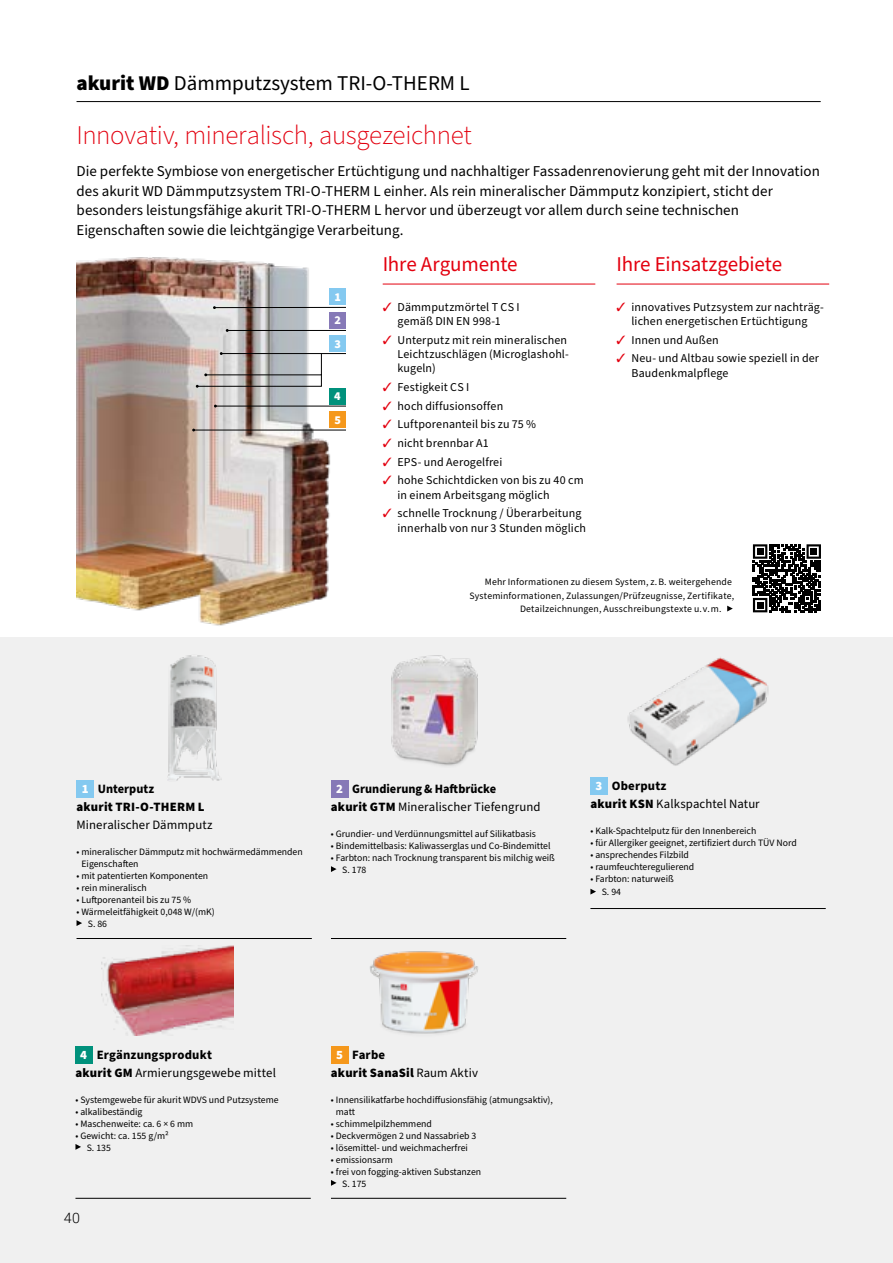
<style>
.page{position:relative;width:893px;height:1263px;background:#fff}
.page>*{position:absolute;margin:0;border:0;box-sizing:border-box;transform-origin:0 0}
.Dachzeile_13{font:300 27px "Source Sans Pro";letter-spacing:-.01em;color:#e3000f}
.CB_AF_SYSTEM_SEITENU{font:21px "Source Sans Pro";color:#000}
.Dachzeile_13-2{font:21px "Source Sans Pro";letter-spacing:-.01em;color:#e3000f}
.Fließtext_8_5_12{font:15px/19.5px "Source Sans Pro";color:#000}
.CB_AF_PAGINA-L{font:300 14.25px "Roboto";color:#000}
.System_Hauptkomponen{font:12.75px/18px "Source Sans Pro";letter-spacing:.005em;color:#000}
.System_Hauptkomponen-2{font:900 12.75px/18px "Source Sans Pro";letter-spacing:.015em;color:#000}
.ProduktÜ-Headline_8{font:900 12.75px "Source Sans Pro";color:#fff}
.ProduktÜ-Headline_8-2{font:900 12.15px "Source Sans Pro";color:#fff}
.Dachzeile_13-3{font:12px/14.4px "Source Sans Pro";letter-spacing:.01em;color:#000}
.ProduktÜ-Bullets_6_5{font:9.75px/12px "Source Sans Pro";color:#000}
.Verweise_6_5_9{font:9.75px "Source Sans Pro";letter-spacing:.02em;color:#000}
.s1{font-weight:900}
.s2{color:#e3000f}
.s3{font-weight:700}
.s4{font-weight:400}
</style>
<div class="page">
<div style="left:0;top:638px;width:893px;height:625px;background:#f0f0f0"></div>
<hr style="left:77px;top:101px;width:744px;height:1px;background:#000">
<div style="left:331px;top:780px;width:17px;height:17px;background:#8679b7"></div>
<svg style="left:331px;top:866px;width:6px;height:6px"></svg>
<hr style="left:331px;top:938px;width:235px;height:1px;background:#000">
<div style="left:331px;top:1046px;width:17px;height:17px;background:#f5981c"></div>
<svg style="left:331px;top:1180px;width:6px;height:6px"></svg>
<hr style="left:331px;top:1198px;width:235px;height:1px;background:#000">
<div style="left:590px;top:777px;width:18px;height:17px;background:#84c9f0"></div>
<svg style="left:590px;top:889px;width:6px;height:5px"></svg>
<hr style="left:590px;top:908px;width:236px;height:1px;background:#000">
<div style="left:77px;top:780px;width:17px;height:17px;background:#84c9f0"></div>
<svg style="left:77px;top:920px;width:5px;height:6px"></svg>
<hr style="left:77px;top:938px;width:235px;height:1px;background:#000">
<div style="left:75px;top:1046px;width:18px;height:17px;background:#00917c"></div>
<svg style="left:75px;top:1144px;width:6px;height:6px"></svg>
<hr style="left:75px;top:1198px;width:236px;height:1px;background:#000">
<svg style="left:727px;top:606px;width:6px;height:5px"></svg>
<hr style="left:383px;top:284px;width:212px;height:1px;background:#e3000f">
<hr style="left:617px;top:284px;width:212px;height:1px;background:#e3000f">
<img style="left:77px;top:257px;width:274px;height:381px">
<hr style="left:227px;top:330px;width:119px;height:1px;background:#000">
<hr style="left:221px;top:353px;width:125px;height:1px;background:#000">
<svg style="left:196px;top:352px;width:126px;height:36px;background:#b4b0af"></svg>
<hr style="left:215px;top:406px;width:131px;height:1px;background:#000">
<hr style="left:194px;top:430px;width:152px;height:1px;background:#000">
<div style="left:330px;top:289px;width:16px;height:16px;background:#84c9f0"></div>
<div style="left:330px;top:312px;width:16px;height:16px;background:#8679b7"></div>
<div style="left:330px;top:335px;width:16px;height:17px;background:#84c9f0"></div>
<div style="left:330px;top:388px;width:16px;height:16px;background:#00917c"></div>
<div style="left:330px;top:412px;width:16px;height:16px;background:#f5981c"></div>
<svg style="left:213px;top:306px;width:133px;height:3px"></svg>
<img style="left:627px;top:657px;width:142px;height:109px">
<img style="left:370px;top:951px;width:108px;height:83px">
<svg style="left:753px;top:544px;width:68px;height:68px"></svg>
<img style="left:391px;top:655px;width:87px;height:111px">
<img style="left:101px;top:946px;width:132px;height:90px">
<img style="left:168px;top:655px;width:54px;height:126px">
<p class="CB_AF_SYSTEM_SEITENU" style="left:77px;top:69px;width:395px"><span class="s1">akurit WD</span> Dämmputzsystem TRI-O-THERM L</p>
<p class="Dachzeile_13" style="left:77px;top:117px;width:397px">Innovativ, mineralisch, ausgezeichnet</p>
<p class="Fließtext_8_5_12" style="left:77px;top:162px;width:745px">Die perfekte Symbiose von energetischer Ertüchtigung und nachhaltiger Fassadenrenovierung geht mit der Innovation des akurit WD Dämmputzsystem TRI-O-THERM L einher. Als rein mineralischer Dämmputz konzipiert, sticht der</p>
<p class="Fließtext_8_5_12" style="left:77px;top:201px;width:664px">besonders leistungsfähige akurit TRI-O-THERM L hervor und überzeugt vor allem durch seine technischen<br>Eigenschaften sowie die leichtgängige Verarbeitung.</p>
<p class="ProduktÜ-Headline_8-2" style="left:334px;top:289px;width:8px">1</p>
<p class="ProduktÜ-Headline_8-2" style="left:334px;top:312px;width:8px">2</p>
<p class="ProduktÜ-Headline_8-2" style="left:334px;top:335px;width:8px">3</p>
<p class="ProduktÜ-Headline_8-2" style="left:334px;top:388px;width:8px">4</p>
<p class="ProduktÜ-Headline_8-2" style="left:335px;top:412px;width:8px">5</p>
<p class="Dachzeile_13-2" style="left:383px;top:250px;width:136px">Ihre Argumente</p>
<p class="Dachzeile_13-2" style="left:617px;top:250px;width:167px">Ihre Einsatzgebiete</p>
<p class="Dachzeile_13-3" style="left:383px;top:300px;width:139px;text-align:center"><span class="s2">✓</span> Dämmputzmörtel T CS I gemäß DIN EN 998-1</p>
<p class="Dachzeile_13-3" style="left:398px;top:333px;width:173px;text-indent:-15px"><span class="s2">✓</span> Unterputz mit rein mineralischen<br>Leichtzuschlägen (Microglashohl&shy;kugeln)</p>
<p class="Dachzeile_13-3" style="left:383px;top:380px;width:88px"><span class="s2">✓</span> Festigkeit CS I</p>
<p class="Dachzeile_13-3" style="left:383px;top:399px;width:122px"><span class="s2">✓</span> hoch diffusionsoffen</p>
<p class="Dachzeile_13-3" style="left:383px;top:417px;width:155px"><span class="s2">✓</span> Luftporenanteil bis zu 75 %</p>
<p class="Dachzeile_13-3" style="left:383px;top:436px;width:108px"><span class="s2">✓</span> nicht brennbar A1</p>
<p class="Dachzeile_13-3" style="left:383px;top:455px;width:121px"><span class="s2">✓</span> EPS- und Aerogelfrei</p>
<p class="Dachzeile_13-3" style="left:398px;top:473px;width:188px;text-indent:-15px"><span class="s2">✓</span> hohe Schichtdicken von bis zu 40 cm in einem Arbeitsgang möglich</p>
<p class="Dachzeile_13-3" style="left:398px;top:507px;width:190px;text-indent:-15px"><span class="s2">✓</span> schnelle Trocknung / Überarbeitung innerhalb von nur 3 Stunden möglich</p>
<p class="Dachzeile_13-3" style="left:617px;top:300px;width:209px;text-align:center"><span class="s2">✓</span> innovatives Putzsystem zur nachträg&shy;lichen energetischen Ertüchtigung</p>
<p class="Dachzeile_13-3" style="left:617px;top:333px;width:104px"><span class="s2">✓</span> Innen und Außen</p>
<p class="Dachzeile_13-3" style="left:631px;top:351px;width:189px;text-indent:-15px"><span class="s2">✓</span> Neu- und Altbau sowie speziell in der<br>Baudenkmalpflege</p>
<p class="Verweise_6_5_9" style="left:485px;top:576px;width:249px">Mehr Informationen zu diesem System, z. B. weitergehende</p>
<p class="Verweise_6_5_9" style="left:470px;top:589px;width:266px">Systeminformationen, Zulassungen/Prüfzeugnisse, Zertifikate,</p>
<p class="Verweise_6_5_9" style="left:520px;top:603px;width:203px">Detailzeichnungen, Ausschreibungstexte u. v. m.</p>
<p class="System_Hauptkomponen" style="left:77px;top:780px;width:138px;text-indent:21px"><span class="s3">Unterputz<br></span><span class="s1">akurit TRI-O-THERM L<br></span>Mineralischer Dämmputz</p>
<p class="ProduktÜ-Bullets_6_5" style="left:81px;top:846px;width:223px;text-indent:-5px">• mineralischer Dämmputz mit hochwärmedämmenden<br>Eigenschaften</p>
<p class="ProduktÜ-Bullets_6_5" style="left:77px;top:870px;width:133px">• mit patentierten Komponenten</p>
<p class="ProduktÜ-Bullets_6_5" style="left:77px;top:882px;width:72px">• rein mineralisch</p>
<p class="ProduktÜ-Bullets_6_5" style="left:77px;top:894px;width:116px">• Luftporenanteil bis zu 75 %</p>
<p class="ProduktÜ-Bullets_6_5" style="left:77px;top:906px;width:140px">• Wärmeleitfähigkeit 0,048 W/(mK)</p>
<p class="ProduktÜ-Bullets_6_5" style="left:88px;top:918px;width:21px">S. 86</p>
<p class="ProduktÜ-Headline_8" style="left:82px;top:780px;width:8px">1</p>
<p class="System_Hauptkomponen" style="left:331px;top:780px;width:211px;text-indent:21px"><span class="s3">Grundierung &amp; Haftbrücke<br></span><span class="s1">akurit GTM</span> Mineralischer Tiefengrund</p>
<p class="ProduktÜ-Bullets_6_5" style="left:331px;top:828px;width:206px">• Grundier- und Verdünnungsmittel auf Silikatbasis</p>
<p class="ProduktÜ-Bullets_6_5" style="left:331px;top:840px;width:221px">• Bindemittelbasis: Kaliwasserglas und Co-Bindemittel</p>
<p class="ProduktÜ-Bullets_6_5" style="left:331px;top:852px;width:225px">• Farbton: nach Trocknung transparent bis milchig weiß</p>
<p class="ProduktÜ-Bullets_6_5" style="left:342px;top:864px;width:26px">S. 178</p>
<p class="ProduktÜ-Headline_8" style="left:336px;top:780px;width:8px">2</p>
<p class="System_Hauptkomponen" style="left:590px;top:777px;width:171px;text-indent:21px"><span class="s3">Oberputz<br></span><span class="s1">akurit KSN</span> Kalkspachtel Natur</p>
<p class="ProduktÜ-Bullets_6_5" style="left:590px;top:825px;width:167px">• Kalk-Spachtelputz für den Innenbereich</p>
<p class="ProduktÜ-Bullets_6_5" style="left:590px;top:837px;width:208px">• für Allergiker geeignet, zertifiziert durch TÜV Nord</p>
<p class="ProduktÜ-Bullets_6_5" style="left:590px;top:849px;width:100px">• ansprechendes Filzbild</p>
<p class="ProduktÜ-Bullets_6_5" style="left:590px;top:861px;width:105px">• raumfeuchteregulierend</p>
<p class="ProduktÜ-Bullets_6_5" style="left:590px;top:873px;width:85px">• Farbton: naturweiß</p>
<p class="ProduktÜ-Bullets_6_5" style="left:602px;top:886px;width:21px">S. 94</p>
<p class="ProduktÜ-Headline_8" style="left:596px;top:777px;width:8px">3</p>
<p class="System_Hauptkomponen" style="left:75px;top:1046px;width:202px;text-indent:21px"><span class="s3">Ergänzungsprodukt<br></span><span class="s1">akurit GM</span> Armierungsgewebe mittel</p>
<p class="ProduktÜ-Bullets_6_5" style="left:75px;top:1094px;width:205px">• Systemgewebe für akurit WDVS und Putzsysteme</p>
<p class="ProduktÜ-Bullets_6_5" style="left:75px;top:1106px;width:69px">• alkalibeständig</p>
<p class="ProduktÜ-Bullets_6_5" style="left:75px;top:1118px;width:119px">• Maschenweite: ca. 6 × 6 mm</p>
<p class="ProduktÜ-Bullets_6_5" style="left:75px;top:1130px;width:95px">• Gewicht: ca. 155 g/m²</p>
<p class="ProduktÜ-Bullets_6_5" style="left:87px;top:1142px;width:26px">S. 135</p>
<p class="ProduktÜ-Headline_8" style="left:80px;top:1046px;width:8px">4</p>
<p class="CB_AF_PAGINA-L" style="left:64px;top:1208px;width:18px">40</p>
<p class="System_Hauptkomponen-2" style="left:331px;top:1046px;width:149px;text-indent:21px"><span class="s3">Farbe<br></span>akurit SanaSil <span class="s4">Raum Aktiv</span></p>
<p class="ProduktÜ-Bullets_6_5" style="left:336px;top:1094px;width:219px;text-indent:-5px">• Innensilikatfarbe hochdiffusionsfähig (atmungsaktiv), matt</p>
<p class="ProduktÜ-Bullets_6_5" style="left:331px;top:1118px;width:102px">• schimmelpilzhemmend</p>
<p class="ProduktÜ-Bullets_6_5" style="left:331px;top:1130px;width:147px">• Deckvermögen 2 und Nassabrieb 3</p>
<p class="ProduktÜ-Bullets_6_5" style="left:331px;top:1142px;width:139px">• lösemittel- und weichmacherfrei</p>
<p class="ProduktÜ-Bullets_6_5" style="left:331px;top:1154px;width:63px">• emissionsarm</p>
<p class="ProduktÜ-Bullets_6_5" style="left:331px;top:1166px;width:152px">• frei von fogging-aktiven Substanzen</p>
<p class="ProduktÜ-Bullets_6_5" style="left:342px;top:1178px;width:26px">S. 175</p>
<p class="ProduktÜ-Headline_8" style="left:336px;top:1046px;width:8px">5</p>
</div>
